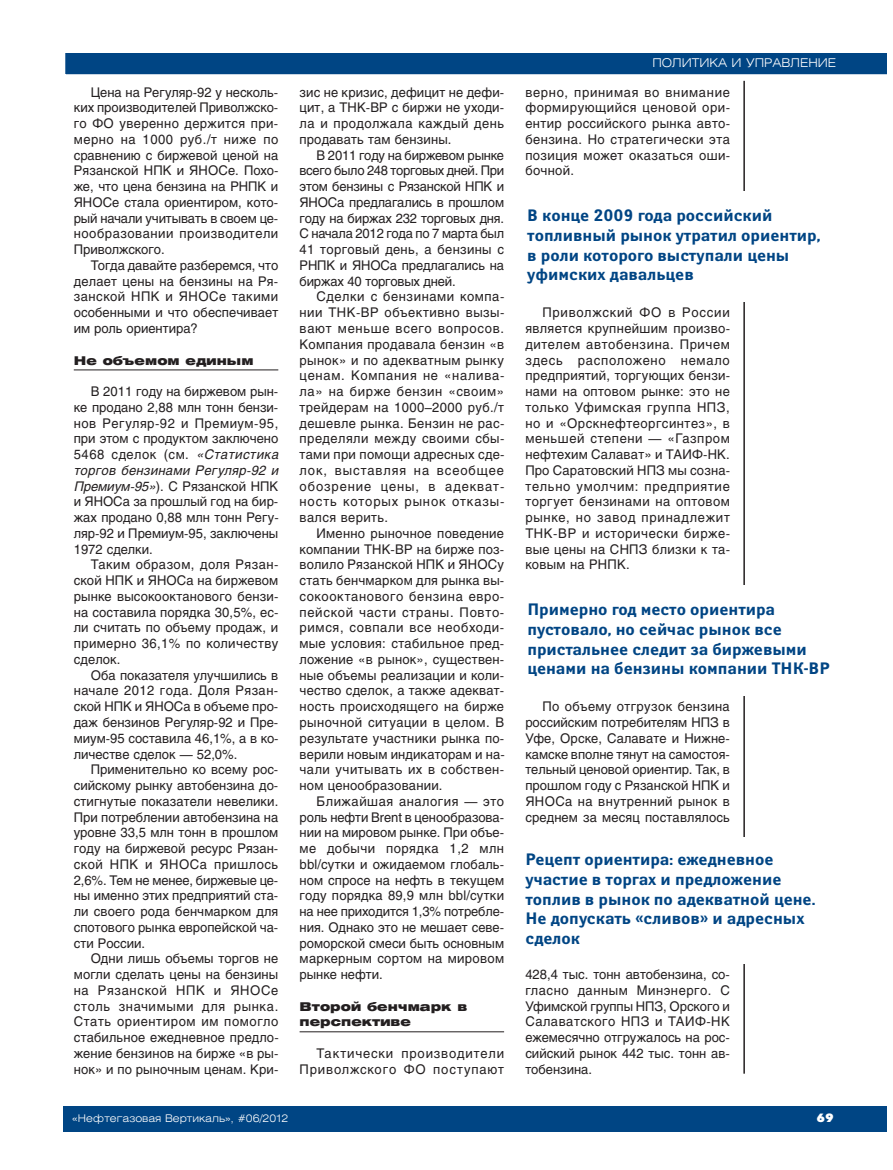
<style>
.page{position:relative;width:893px;height:1170px;background:#fff}
.page>*{position:absolute;margin:0;border:0;box-sizing:border-box;transform-origin:0 0}
.t1{font:700 16.5px/19.8px "Yanus C";color:#004584}
.t2{font:13.2px/15.8px "Helios";letter-spacing:.01em;color:#231f20;text-align:justify}
.t3{font:13.2px/15.8px "Helios";letter-spacing:.065em;color:#231f20;text-align:right}
.t4{font:900 12px/15.8px "Helios Ext";letter-spacing:.005em;color:#231f20}
.t5{font:300 12px "Helios Ext";color:#fff}
.t6{font:12px "Futura Futuris XC";color:#fff}
.t7{font:300 10.5px "Helios Ext";color:#fff}
.s1{font-style:italic}
</style>
<div class="page">
<div style="left:64px;top:1106px;width:823px;height:25px;background:#004584"></div>
<hr style="left:74px;top:369px;width:204px;height:1px;background:#231f20">
<hr style="left:300px;top:1031px;width:204px;height:1px;background:#231f20">
<div style="left:65px;top:53px;width:822px;height:21px;background:#004584"></div>
<div style="left:64px;top:51px;width:825px;height:25px;border:2px solid #fff"></div>
<hr style="left:743px;top:81px;width:2px;height:992px;background:#231f20">
<div style="left:527px;top:191px;width:312px;height:110px;background:#fff"></div>
<div style="left:527px;top:585px;width:313px;height:110px;background:#fff"></div>
<div style="left:525px;top:837px;width:313px;height:126px;background:#fff"></div>
<p class="t2" style="left:74px;top:85px;width:206px;text-indent:17px">Цена на Регуляр-92 у несколь&shy;ких производителей Приволжско&shy;го ФО уверенно держится при&shy;мерно на 1000 руб./т ниже по сравнению с биржевой ценой на Рязанской НПК и ЯНОСе. Похо&shy;же, что цена бензина на РНПК и ЯНОСе стала ориентиром, кото&shy;рый начали учитывать в своем це&shy;нообразовании производители Приволжского.</p>
<p class="t2" style="left:74px;top:259px;width:206px;text-indent:17px">Тогда давайте разберемся, что делает цены на бензины на Ря&shy;занской НПК и ЯНОСе такими особенными и что обеспечивает им роль ориентира?</p>
<p class="t4" style="left:74px;top:353px;width:181px">Не объемом единым</p>
<p class="t2" style="left:74px;top:385px;width:209px;text-align:left;text-indent:17px">В 2011 году на биржевом рын&shy;ке продано 2,88 млн тонн бензи&shy;нов Регуляр-92 и Премиум-95, при этом с продуктом заключено<br>5468 сделок (см. <span class="s1">«Статистика торгов бензинами Регуляр-92 и<br>Премиум-95»</span>). С Рязанской НПК и ЯНОСа за прошлый год на бир&shy;жах продано 0,88 млн тонн Регу&shy;ляр-92 и Премиум-95, заключены<br>1972 сделки.</p>
<p class="t2" style="left:74px;top:558px;width:206px;text-indent:17px">Таким образом, доля Рязан&shy;ской НПК и ЯНОСа на биржевом рынке высокооктанового бензи&shy;на составила порядка 30,5%, ес&shy;ли считать по объему продаж, и примерно 36,1% по количеству сделок.</p>
<p class="t2" style="left:74px;top:668px;width:206px;text-indent:17px">Оба показателя улучшились в начале 2012 года. Доля Рязан&shy;ской НПК и ЯНОСа в объеме про&shy;даж бензинов Регуляр-92 и Пре&shy;миум-95 составила 46,1%, а в ко&shy;личестве сделок — 52,0%.</p>
<p class="t2" style="left:74px;top:763px;width:206px;text-indent:17px">Применительно ко всему рос&shy;сийскому рынку автобензина до&shy;стигнутые показатели невелики.<br>При потреблении автобензина на уровне 33,5 млн тонн в прошлом году на биржевой ресурс Рязан&shy;ской НПК и ЯНОСа пришлось 2,6%. Тем не менее, биржевые це&shy;ны именно этих предприятий ста&shy;ли своего рода бенчмарком для спотового рынка европейской ча&shy;сти России.</p>
<p class="t2" style="left:74px;top:952px;width:206px;text-indent:17px">Одни лишь объемы торгов не могли сделать цены на бензины на Рязанской НПК и ЯНОСе столь значимыми для рынка.<br>Стать ориентиром им помогло стабильное ежедневное предло&shy;жение бензинов на бирже «в ры&shy;нок» и по рыночным ценам. Кри-</p>
<p class="t2" style="left:300px;top:85px;width:206px">зис не кризис, дефицит не дефи&shy;цит, а ТНК-ВР с биржи не уходи&shy;ла и продолжала каждый день продавать там бензины.</p>
<p class="t2" style="left:300px;top:148px;width:206px;text-indent:17px">В 2011 году на биржевом рынке всего было 248 торговых дней. При этом бензины с Рязанской НПК и ЯНОСа предлагались в прошлом году на биржах 232 торговых дня.<br>С начала 2012 года по 7 марта был 41 торговый день, а бензины с РНПК и ЯНОСа предлагались на биржах 40 торговых дней.</p>
<p class="t2" style="left:300px;top:290px;width:206px;text-indent:17px">Сделки с бензинами компа&shy;нии ТНК-ВР объективно вызы&shy;вают меньше всего вопросов.<br>Компания продавала бензин «в рынок» и по адекватным рынку ценам. Компания не «налива&shy;ла» на бирже бензин «своим» трейдерам на 1000–2000 руб./т дешевле рынка. Бензин не рас&shy;пределяли между своими сбы&shy;тами при помощи адресных сде&shy;лок, выставляя на всеобщее обозрение цены, в адекват&shy;ность которых рынок отказы&shy;вался верить.</p>
<p class="t2" style="left:300px;top:526px;width:207px;text-indent:17px">Именно рыночное поведение компании ТНК-ВР на бирже поз&shy;волило Рязанской НПК и ЯНОСу стать бенчмарком для рынка вы&shy;сокооктанового бензина евро&shy;пейской части страны. Повто&shy;римся, совпали все необходи&shy;мые условия: стабильное пред&shy;ложение «в рынок», существен&shy;ные объемы реализации и коли&shy;чество сделок, а также адекват&shy;ность происходящего на бирже рыночной ситуации в целом. В результате участники рынка по&shy;верили новым индикаторам и на&shy;чали учитывать их в собствен&shy;ном ценообразовании.</p>
<p class="t2" style="left:300px;top:794px;width:206px;text-indent:17px">Ближайшая аналогия — это роль нефти Brent в ценообразова&shy;нии на мировом рынке. При объе&shy;ме добычи порядка 1,2 млн bbl/сутки и ожидаемом глобаль&shy;ном спросе на нефть в текущем году порядка 89,9 млн bbl/сутки на нее приходится 1,3% потребле&shy;ния. Однако это не мешает севе&shy;роморской смеси быть основным маркерным сортом на мировом рынке нефти.</p>
<p class="t4" style="left:300px;top:999px;width:169px">Второй бенчмарк в перспективе</p>
<p class="t3" style="left:300px;top:1046px;width:206px">Тактически производители<br>Приволжского ФО поступают</p>
<p class="t7" style="left:72px;top:1113px;width:217px">«Нефтегазовая Вертикаль», #06/2012</p>
<p class="t5" style="left:652px;top:58px;width:185px">ПОЛИТИКА И УПРАВЛЕНИЕ</p>
<p class="t2" style="left:525px;top:85px;width:206px">верно, принимая во внимание формирующийся ценовой ори&shy;ентир российского рынка авто&shy;бензина. Но стратегически эта позиция может оказаться оши&shy;бочной.</p>
<p class="t1" style="left:527px;top:207px;width:295px">В конце 2009 года российский топливный рынок утратил ориентир, в роли которого выступали цены уфимских давальцев</p>
<p class="t2" style="left:525px;top:306px;width:206px;text-indent:17px">Приволжский ФО в России является крупнейшим произво&shy;дителем автобензина. Причем здесь расположено немало предприятий, торгующих бензи&shy;нами на оптовом рынке: это не только Уфимская группа НПЗ, но и «Орскнефтеоргсинтез», в меньшей степени — «Газпром нефтехим Салават» и ТАИФ-НК.<br>Про Саратовский НПЗ мы созна&shy;тельно умолчим: предприятие торгует бензинами на оптовом рынке, но завод принадлежит ТНК-ВР и исторически бирже&shy;вые цены на СНПЗ близки к та&shy;ковым на РНПК.</p>
<p class="t1" style="left:527px;top:600px;width:304px">Примерно год место ориентира пустовало, но сейчас рынок все пристальнее следит за биржевыми ценами на бензины компании ТНК-ВР</p>
<p class="t2" style="left:525px;top:700px;width:206px;text-indent:17px">По объему отгрузок бензина российским потребителям НПЗ в Уфе, Орске, Салавате и Нижне&shy;камске вполне тянут на самостоя&shy;тельный ценовой ориентир. Так, в прошлом году с Рязанской НПК и ЯНОСа на внутренний рынок в среднем за месяц поставлялось</p>
<p class="t1" style="left:525px;top:850px;width:291px">Рецепт ориентира: ежедневное участие в торгах и предложение топлив в рынок по адекватной цене.<br>Не допускать «сливов» и адресных сделок</p>
<p class="t2" style="left:525px;top:967px;width:206px">428,4 тыс. тонн автобензина, со&shy;гласно данным Минэнерго. С Уфимской группы НПЗ, Орского и Салаватского НПЗ и ТАИФ-НК ежемесячно отгружалось на рос&shy;сийский рынок 442 тыс. тонн ав&shy;тобензина.</p>
<p class="t6" style="left:817px;top:1113px;width:18px">69</p>
</div>
